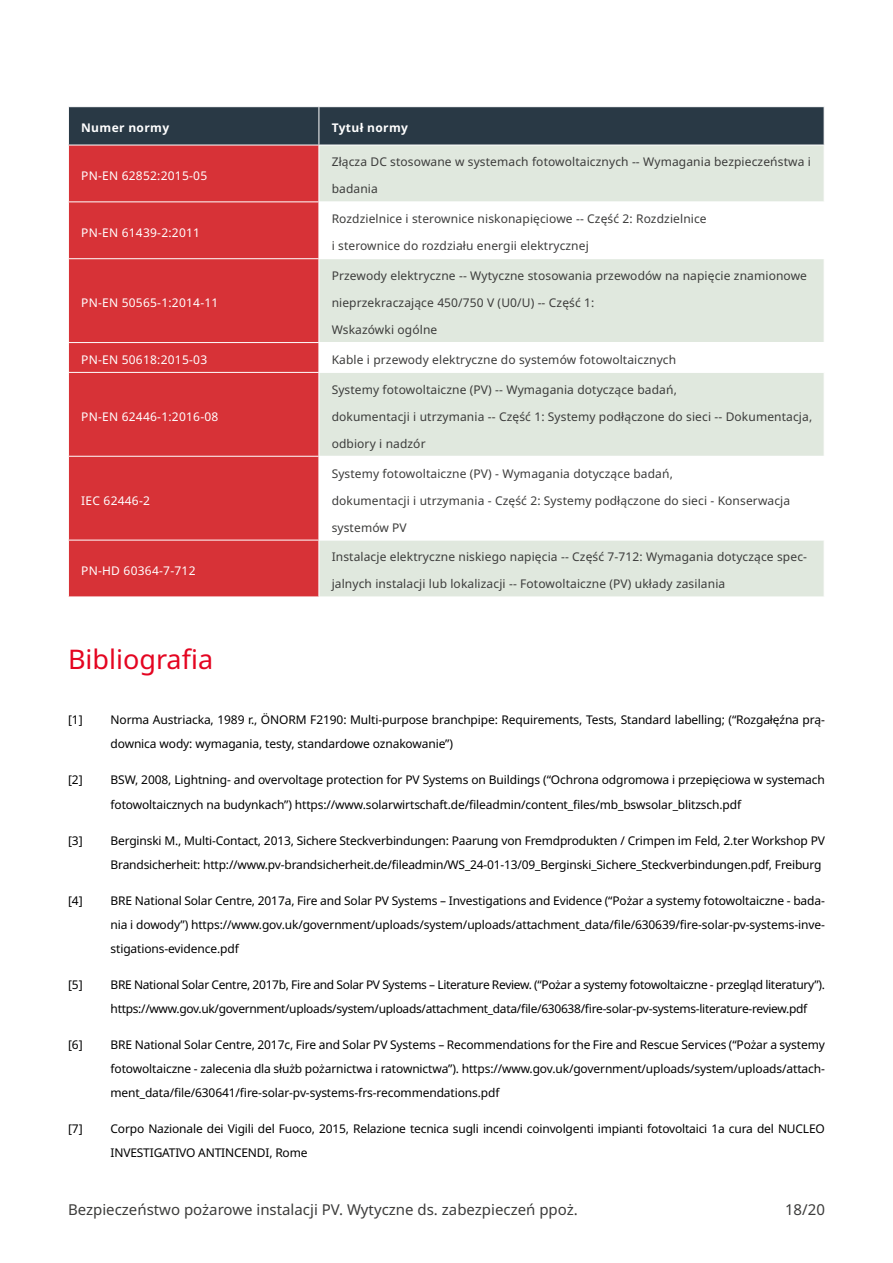
<style>
.page{position:relative;width:893px;height:1263px;background:#fff}
.page>*{position:absolute;margin:0;border:0;box-sizing:border-box;transform-origin:0 0}
.t1{font:27px "Noto Sans";color:#e40521}
.t2{font:15px "Noto Sans";color:#3c3c3b}
.t3{font:12px/24px "Noto Sans";letter-spacing:-.015em;color:#000}
.t4{font:12px "Noto Sans";letter-spacing:.01em;color:#3c3c3b}
.t5{font:12px "Noto Sans";letter-spacing:.02em;color:#fff}
.t6{font:700 12px "Noto Sans";letter-spacing:.03em;color:#fff}
</style>
<div class="page">
<div style="left:69px;top:107px;width:755px;height:38px;background:#293945"></div>
<div style="left:69px;top:146px;width:250px;height:450px;background:#d73237"></div>
<div style="left:320px;top:146px;width:504px;height:450px;background:#e0e8de"></div>
<div style="left:319px;top:202px;width:505px;height:57px;background:#fff"></div>
<div style="left:319px;top:343px;width:505px;height:29px;background:#fff"></div>
<div style="left:319px;top:456px;width:505px;height:84px;background:#fff"></div>
<hr style="left:319px;top:107px;width:1px;height:38px;background:#fff">
<hr style="left:68px;top:201px;width:251px;height:1px;background:#fff">
<hr style="left:68px;top:258px;width:251px;height:1px;background:#fff">
<hr style="left:68px;top:342px;width:251px;height:1px;background:#fff">
<svg style="left:68px;top:344px;width:1px;height:27px"></svg>
<hr style="left:68px;top:372px;width:251px;height:1px;background:#fff">
<hr style="left:68px;top:456px;width:251px;height:1px;background:#fff">
<hr style="left:68px;top:540px;width:251px;height:1px;background:#fff">
<hr style="left:319px;top:540px;width:505px;height:1px;background:#fff">
<hr style="left:319px;top:372px;width:505px;height:1px;background:#fff">
<hr style="left:319px;top:342px;width:505px;height:1px;background:#fff">
<hr style="left:319px;top:201px;width:505px;height:1px;background:#fff">
<p class="t6" style="left:81px;top:119px;width:90px">Numer normy</p>
<p class="t6" style="left:332px;top:119px;width:78px">Tytuł normy</p>
<p class="t5" style="left:81px;top:167px;width:128px">PN-EN 62852:2015-05</p>
<p class="t4" style="left:332px;top:154px;width:481px">Złącza DC stosowane w systemach fotowoltaicznych -- Wymagania bezpieczeństwa i</p>
<p class="t4" style="left:332px;top:181px;width:48px">badania</p>
<p class="t5" style="left:81px;top:224px;width:120px">PN-EN 61439-2:2011</p>
<p class="t5" style="left:81px;top:294px;width:139px">PN-EN 50565-1:2014-11</p>
<p class="t4" style="left:332px;top:210px;width:377px">Rozdzielnice i sterownice niskonapięciowe -- Część 2: Rozdzielnice</p>
<p class="t4" style="left:332px;top:237px;width:259px">i sterownice do rozdziału energii elektrycznej</p>
<p class="t4" style="left:332px;top:267px;width:477px">Przewody elektryczne -- Wytyczne stosowania przewodów na napięcie znamionowe</p>
<p class="t4" style="left:332px;top:294px;width:264px">nieprzekraczające 450/750 V (U0/U) -- Część 1:</p>
<p class="t4" style="left:332px;top:321px;width:107px">Wskazówki ogólne</p>
<p class="t5" style="left:81px;top:351px;width:128px">PN-EN 50618:2015-03</p>
<p class="t4" style="left:332px;top:351px;width:346px">Kable i przewody elektryczne do systemów fotowoltaicznych</p>
<p class="t5" style="left:81px;top:408px;width:139px">PN-EN 62446-1:2016-08</p>
<p class="t5" style="left:81px;top:492px;width:70px">IEC 62446-2</p>
<p class="t5" style="left:81px;top:562px;width:116px">PN-HD 60364-7-712</p>
<p class="t4" style="left:332px;top:381px;width:347px">Systemy fotowoltaiczne (PV) -- Wymagania dotyczące badań,</p>
<p class="t4" style="left:332px;top:408px;width:482px">dokumentacji i utrzymania -- Część 1: Systemy podłączone do sieci -- Dokumentacja,</p>
<p class="t4" style="left:332px;top:435px;width:95px">odbiory i nadzór</p>
<p class="t4" style="left:332px;top:465px;width:343px">Systemy fotowoltaiczne (PV) - Wymagania dotyczące badań,</p>
<p class="t4" style="left:332px;top:492px;width:460px">dokumentacji i utrzymania - Część 2: Systemy podłączone do sieci - Konserwacja</p>
<p class="t4" style="left:332px;top:519px;width:77px">systemów PV</p>
<p class="t4" style="left:332px;top:549px;width:477px">Instalacje elektryczne niskiego napięcia -- Część 7-712: Wymagania dotyczące spec-</p>
<p class="t4" style="left:332px;top:576px;width:395px">jalnych instalacji lub lokalizacji -- Fotowoltaiczne (PV) układy zasilania</p>
<h1 class="t1" style="left:68px;top:640px;width:147px">Bibliografia</h1>
<p class="t3" style="left:111px;top:708px;width:716px">Norma Austriacka, 1989 r., ÖNORM F2190: Multi-purpose branchpipe: Requirements, Tests, Standard labelling; (“Rozgałęźna prą&shy;downica wody: wymagania, testy, standardowe oznakowanie”)</p>
<p class="t3" style="left:111px;top:768px;width:716px">BSW, 2008, Lightning- and overvoltage protection for PV Systems on Buildings (“Ochrona odgromowa i przepięciowa w systemach fotowoltaicznych na budynkach”) https://www.solarwirtschaft.de/fileadmin/content_files/mb_bswsolar_blitzsch.pdf</p>
<p class="t3" style="left:111px;top:828px;width:716px">Berginski M., Multi-Contact, 2013, Sichere Steckverbindungen: Paarung von Fremdprodukten / Crimpen im Feld, 2.ter Workshop PV<br>Brandsicherheit: http://www.pv-brandsicherheit.de/fileadmin/WS_24-01-13/09_Berginski_Sichere_Steckverbindungen.pdf, Freiburg</p>
<p class="t3" style="left:111px;top:888px;width:716px;text-align:justify">BRE National Solar Centre, 2017a, Fire and Solar PV Systems – Investigations and Evidence (“Pożar a systemy fotowoltaiczne - bada&shy;nia i dowody”) https://www.gov.uk/government/uploads/system/uploads/attachment_data/file/630639/fire-solar-pv-systems-inve&shy;stigations-evidence.pdf</p>
<p class="t3" style="left:111px;top:972px;width:716px">BRE National Solar Centre, 2017b, Fire and Solar PV Systems – Literature Review. (“Pożar a systemy fotowoltaiczne - przegląd literatury”). https://www.gov.uk/government/uploads/system/uploads/attachment_data/file/630638/fire-solar-pv-systems-literature-review.pdf</p>
<p class="t3" style="left:111px;top:1032px;width:716px;text-align:justify">BRE National Solar Centre, 2017c, Fire and Solar PV Systems – Recommendations for the Fire and Rescue Services (“Pożar a systemy fotowoltaiczne - zalecenia dla służb pożarnictwa i ratownictwa”). https://www.gov.uk/government/uploads/system/uploads/attach&shy;ment_data/file/630641/fire-solar-pv-systems-frs-recommendations.pdf</p>
<p class="t3" style="left:111px;top:1116px;width:716px">Corpo Nazionale dei Vigili del Fuoco, 2015, Relazione tecnica sugli incendi coinvolgenti impianti fotovoltaici 1a cura del NUCLEO<br>INVESTIGATIVO ANTINCENDI, Rome</p>
<p class="t3" style="left:68px;top:708px;width:16px">[1]</p>
<p class="t3" style="left:68px;top:768px;width:16px">[2]</p>
<p class="t3" style="left:68px;top:828px;width:16px">[3]</p>
<p class="t3" style="left:68px;top:888px;width:16px">[4]</p>
<p class="t3" style="left:68px;top:972px;width:16px">[5]</p>
<p class="t3" style="left:68px;top:1032px;width:16px">[6]</p>
<p class="t3" style="left:68px;top:1116px;width:16px">[7]</p>
<p class="t2" style="left:68px;top:1199px;width:511px">Bezpieczeństwo pożarowe instalacji PV. Wytyczne ds. zabezpieczeń ppoż.</p>
<p class="t2" style="left:785px;top:1199px;width:41px">18/20</p>
</div>
